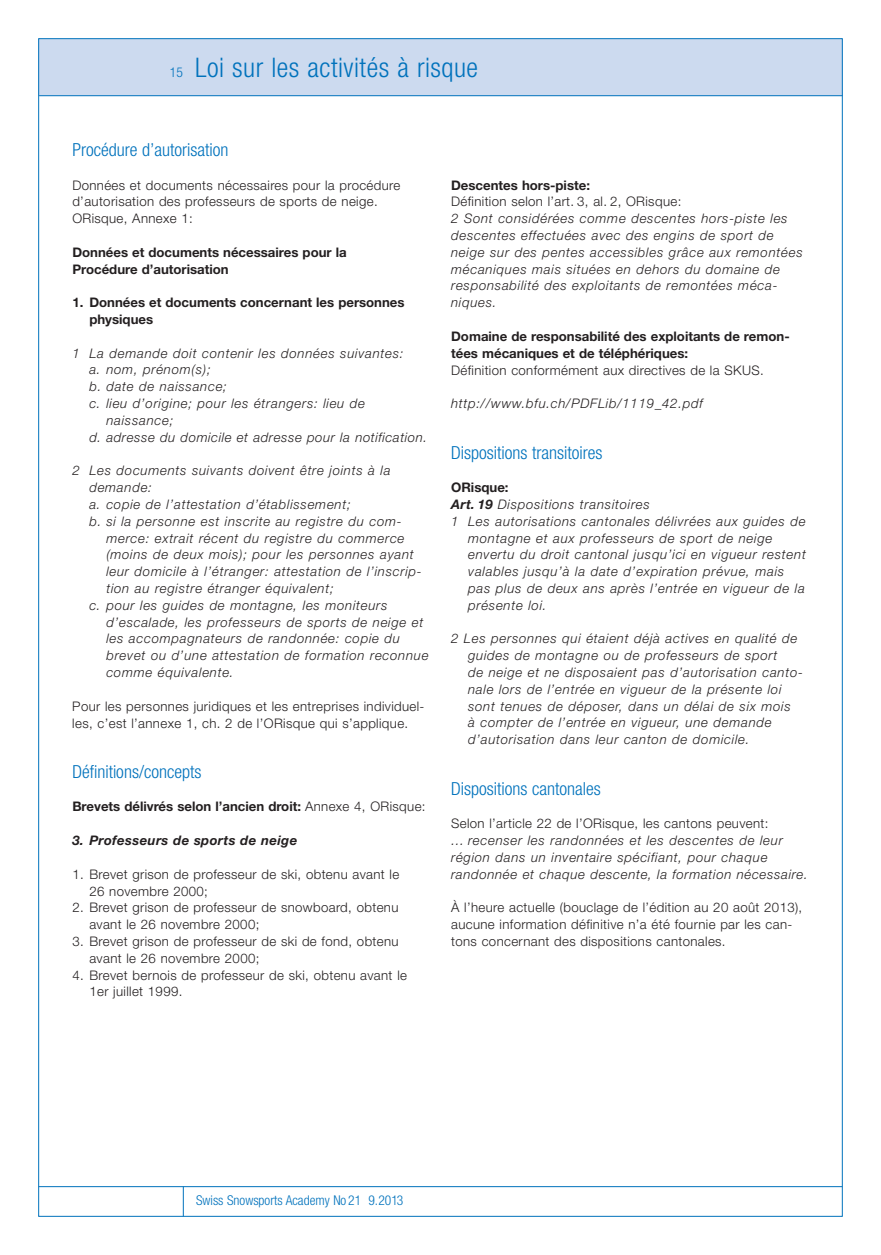
<style>
.page{position:relative;width:881px;height:1255px;background:#fff}
.page>*{position:absolute;margin:0;border:0;box-sizing:border-box;transform-origin:0 0}
.t1{font:300 condensed 27px "Helvetica Neue LT Std";letter-spacing:.02em;color:#0072bc}
.t2{font:300 condensed 18px "Helvetica Neue LT Std";color:#0072bc}
.t3{font:300 condensed 13.5px "Helvetica Neue LT Std";color:#0072bc}
.t4{font:italic 300 13.2px/16.8px "Helvetica Neue LT Std";letter-spacing:.055em;color:#231f20}
.t5{font:300 13.2px/16.8px "Helvetica Neue LT Std";letter-spacing:.03em;color:#231f20}
.t6{font:700 13.2px/16.8px "Helvetica Neue LT Std";color:#231f20}
.t7{font:italic 700 13.2px "Helvetica Neue LT Std";letter-spacing:.03em;color:#231f20}
.s1{font-size:13.5px}
.s2{font-weight:300}
.s3{font-weight:700}
</style>
<div class="page">
<div style="left:38px;top:39px;width:804px;height:56px;background:#ccdaef"></div>
<hr style="left:39px;top:95px;width:803px;height:1px;background:#0072bc">
<hr style="left:39px;top:1186px;width:803px;height:1px;background:#0072bc">
<hr style="left:183px;top:1186px;width:1px;height:30px;background:#0072bc">
<h1 class="t1" style="left:170px;top:58px;width:309px"><span class="s1">15</span> Loi sur les activités à risque</h1>
<h2 class="t2" style="left:72px;top:143px;width:157px">Procédure d’autorisation</h2>
<p class="t5" style="left:72px;top:178px;width:329px">Données et documents nécessaires pour la procédure d’autorisation des professeurs de sports de neige.<br>ORisque, Annexe 1:</p>
<p class="t6" style="left:72px;top:245px;width:276px">Données et documents nécessaires pour la<br>Procédure d’autorisation</p>
<p class="t6" style="left:89px;top:295px;width:317px;text-indent:-17px">1. Données et documents concernant les personnes physiques</p>
<p class="t4" style="left:72px;top:346px;width:332px">1 La demande doit contenir les données suivantes:</p>
<p class="t4" style="left:89px;top:362px;width:123px">a. nom, prénom(s);</p>
<p class="t4" style="left:89px;top:379px;width:139px">b. date de naissance;</p>
<p class="t4" style="left:89px;top:396px;width:277px">c. lieu d’origine; pour les étrangers: lieu de</p>
<p class="t4" style="left:106px;top:413px;width:68px">naissance;</p>
<p class="t4" style="left:89px;top:430px;width:339px">d. adresse du domicile et adresse pour la notification.</p>
<p class="t4" style="left:72px;top:463px;width:320px">2 Les documents suivants doivent être joints à la</p>
<p class="t4" style="left:89px;top:480px;width:64px">demande:</p>
<p class="t4" style="left:89px;top:497px;width:263px">a. copie de l’attestation d’établissement;</p>
<p class="t4" style="left:89px;top:514px;width:314px">b. si la personne est inscrite au registre du com -</p>
<p class="t4" style="left:106px;top:530px;width:299px">merce: extrait récent du registre du commerce</p>
<p class="t4" style="left:106px;top:547px;width:309px">(moins de deux mois); pour les personnes ayant</p>
<p class="t4" style="left:106px;top:564px;width:317px">leur domicile à l’étranger: attestation de l’inscrip -</p>
<p class="t4" style="left:106px;top:581px;width:229px">tion au registre étranger équivalent;</p>
<p class="t4" style="left:89px;top:598px;width:299px">c. pour les guides de montagne, les moniteurs</p>
<p class="t4" style="left:106px;top:614px;width:318px">d’escalade, les professeurs de sports de neige et</p>
<p class="t4" style="left:106px;top:631px;width:295px">les accompagnateurs de randonnée: copie du</p>
<p class="t4" style="left:106px;top:648px;width:323px">bre vet ou d’une attestation de formation reconnue</p>
<p class="t4" style="left:106px;top:665px;width:129px">comme équivalente.</p>
<p class="t5" style="left:72px;top:698px;width:353px">Pour les personnes juridiques et les entreprises individuel&shy;les, c’est l’annexe 1, ch. 2 de l’ORisque qui s’applique.</p>
<h2 class="t2" style="left:72px;top:765px;width:130px">Définitions/concepts</h2>
<p class="t6" style="left:72px;top:799px;width:354px">Brevets délivrés selon l’ancien droit: <span class="s2">Annexe 4, ORisque:</span></p>
<p class="t7" style="left:72px;top:835px;width:226px">3. Professeurs de sports de neige</p>
<p class="t5" style="left:89px;top:866px;width:311px;text-indent:-17px">1. Brevet grison de professeur de ski, obtenu avant le<br>26 novembre 2000;</p>
<p class="t5" style="left:89px;top:900px;width:310px;text-indent:-17px">2. Brevet grison de professeur de snowboard, obtenu avant le 26 novembre 2000;</p>
<p class="t5" style="left:89px;top:934px;width:310px;text-indent:-17px">3. Brevet grison de professeur de ski de fond, obtenu avant le 26 novembre 2000;</p>
<p class="t5" style="left:89px;top:967px;width:319px;text-indent:-17px">4. Brevet bernois de professeur de ski, obtenu avant le<br>1er juillet 1999.</p>
<p class="t6" style="left:451px;top:178px;width:140px">Descentes hors-piste:</p>
<p class="t5" style="left:451px;top:194px;width:231px">Définition selon l’art. 3, al. 2, ORisque:</p>
<p class="t4" style="left:451px;top:211px;width:353px">2 Sont considérées comme descentes hors-piste les descentes effectuées avec des engins de sport de neige sur des pentes accessibles grâce aux remontées mécaniques mais situées en dehors du domaine de responsabilité des exploitants de remontées méca - niques.</p>
<p class="t6" style="left:451px;top:329px;width:340px">Domaine de responsabilité des exploitants de remon&shy;tées mécaniques et de téléphériques:</p>
<p class="t5" style="left:451px;top:362px;width:314px">Définition conformément aux directives de la SKUS.</p>
<p class="t4" style="left:451px;top:396px;width:253px">http://www.bfu.ch/PDFLib/1119_42.pdf</p>
<h2 class="t2" style="left:451px;top:445px;width:153px">Dispositions transitoires</h2>
<p class="t6" style="left:451px;top:480px;width:59px">ORisque:</p>
<p class="t4" style="left:451px;top:497px;width:200px"><span class="s3">Art. 19</span> Dispositions transitoires</p>
<p class="t4" style="left:451px;top:514px;width:356px">1 Les autorisations cantonales délivrées aux guides de</p>
<p class="t4" style="left:468px;top:530px;width:305px">montagne et aux professeurs de sport de neige</p>
<p class="t4" style="left:468px;top:547px;width:339px">envertu du droit cantonal jusqu’ici en vigueur restent</p>
<p class="t4" style="left:468px;top:564px;width:317px">valables jusqu’à la date d’expiration prévue, mais</p>
<p class="t4" style="left:468px;top:581px;width:338px">pas plus de deux ans après l’entrée en vigueur de la</p>
<p class="t4" style="left:468px;top:598px;width:80px">présente loi.</p>
<p class="t4" style="left:468px;top:631px;width:336px;text-indent:-17px">2 Les personnes qui étaient déjà actives en qualité de guides de montagne ou de professeurs de sport<br>de neige et ne disposaient pas d’autorisation canto&shy;nale lors de l’entrée en vigueur de la présente loi sont tenues de déposer, dans un délai de six mois<br>à compter de l’entrée en vigueur, une demande d’autorisation dans leur canton de domicile.</p>
<h2 class="t2" style="left:451px;top:781px;width:151px">Dispositions cantonales</h2>
<p class="t5" style="left:451px;top:816px;width:319px">Selon l’article 22 de l’ORisque, les cantons peuvent:</p>
<p class="t4" style="left:451px;top:833px;width:358px">… recenser les randonnées et les descentes de leur région dans un inventaire spécifiant, pour chaque randonnée et chaque descente, la formation nécessaire.</p>
<p class="t5" style="left:451px;top:900px;width:352px">À l’heure actuelle (bouclage de l’édition au 20 août 2013), aucune information définitive n’a été fournie par les can&shy;tons concernant des dispositions cantonales.</p>
<p class="t3" style="left:196px;top:1195px;width:209px">Swiss Snowsports Academy No 21 9.2013</p>
</div>
